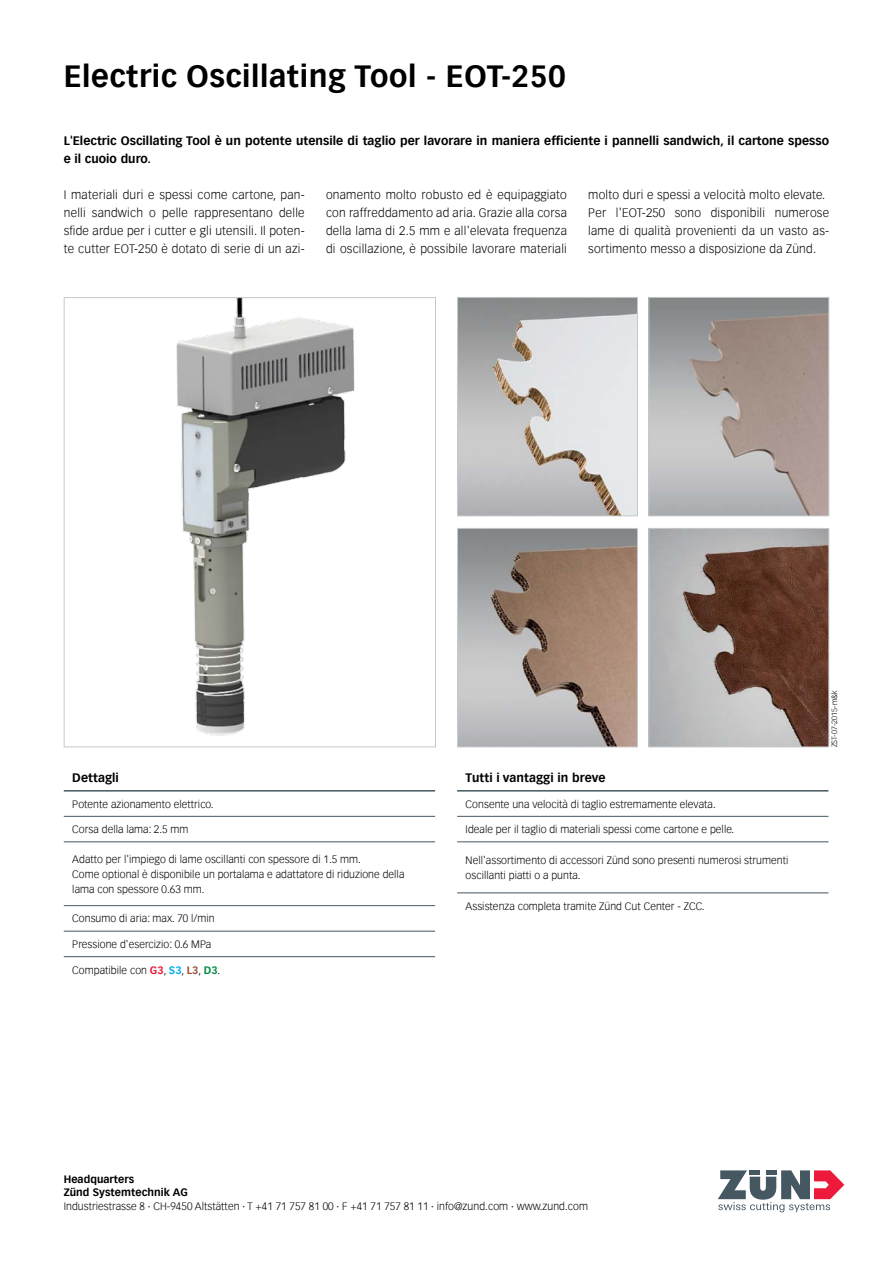
<style>
.page{position:relative;width:893px;height:1263px;background:#fff}
.page>*{position:absolute;margin:0;border:0;box-sizing:border-box;transform-origin:0 0}
.t1{font:700 30px "Vectora Com";letter-spacing:.02em;color:#000}
.t2{font:300 12px/18px "Vectora Com";letter-spacing:.02em;color:#000;text-align:justify}
.t3{font:700 12px/18px "Vectora Com";letter-spacing:.005em;color:#000}
.t4{font:300 10.5px/15px "Vectora Com";letter-spacing:.005em;color:#000}
.t5{font:700 10.5px/13.5px "Vectora Com";letter-spacing:.005em;color:#000}
.t6{font:300 7.5px "Vectora Com";letter-spacing:.005em;color:#000}
.s1{font-weight:700;color:#ed1a3b}
.s2{font-weight:700;color:#00aeef}
.s3{font-weight:700;color:#955436}
.s4{font-weight:700;color:#008c44}
</style>
<div class="page">
<img style="left:176px;top:299px;width:179px;height:437px">
<svg style="left:718px;top:1170px;width:126px;height:42px"></svg>
<img style="left:459px;top:299px;width:177px;height:215px">
<div style="left:457px;top:297px;width:181px;height:219px;border:1px solid #c7c8ca"></div>
<img style="left:459px;top:530px;width:177px;height:215px">
<div style="left:457px;top:528px;width:181px;height:219px;border:1px solid #c7c8ca"></div>
<img style="left:650px;top:530px;width:177px;height:215px">
<div style="left:648px;top:528px;width:181px;height:219px;border:1px solid #c7c8ca"></div>
<img style="left:650px;top:299px;width:177px;height:215px">
<div style="left:648px;top:297px;width:181px;height:219px;border:1px solid #c7c8ca"></div>
<hr style="left:457px;top:816px;width:371px;height:1px;background:#455761">
<hr style="left:457px;top:841px;width:371px;height:1px;background:#455761">
<hr style="left:457px;top:892px;width:371px;height:1px;background:#455761">
<hr style="left:457px;top:790px;width:371px;height:1px;background:#455761">
<hr style="left:64px;top:816px;width:371px;height:1px;background:#455761">
<hr style="left:64px;top:841px;width:371px;height:1px;background:#455761">
<hr style="left:64px;top:905px;width:371px;height:1px;background:#455761">
<hr style="left:64px;top:931px;width:371px;height:1px;background:#455761">
<hr style="left:64px;top:956px;width:371px;height:1px;background:#455761">
<hr style="left:64px;top:790px;width:371px;height:1px;background:#455761">
<h1 class="t1" style="left:64px;top:58px;width:504px">Electric Oscillating Tool - EOT-250</h1>
<p class="t3" style="left:64px;top:132px;width:767px">L'Electric Oscillating Tool è un potente utensile di taglio per lavorare in maniera efficiente i pannelli sandwich, il cartone spesso e il cuoio duro.</p>
<p class="t2" style="left:64px;top:186px;width:242px">I materiali duri e spessi come cartone, pan&shy;nelli sandwich o pelle rappresentano delle sfide ardue per i cutter e gli utensili. Il poten&shy;te cutter EOT-250 è dotato di serie di un azi-</p>
<p class="t2" style="left:326px;top:186px;width:242px">onamento molto robusto ed è equipaggiato con raffreddamento ad aria. Grazie alla corsa della lama di 2.5 mm e all'elevata frequenza di oscillazione, è possibile lavorare materiali</p>
<p class="t2" style="left:588px;top:186px;width:242px;text-align:left">molto duri e spessi a velocità molto elevate.<br>Per l'EOT-250 sono disponibili numerose lame di qualità provenienti da un vasto as&shy;sortimento messo a disposizione da Zünd.</p>
<p class="t3" style="left:72px;top:769px;width:48px">Dettagli</p>
<p class="t4" style="left:72px;top:797px;width:143px">Potente azionamento elettrico.</p>
<p class="t4" style="left:72px;top:822px;width:118px">Corsa della lama: 2.5 mm</p>
<p class="t4" style="left:72px;top:851px;width:334px">Adatto per l'impiego di lame oscillanti con spessore di 1.5 mm.<br>Come optional è disponibile un portalama e adattatore di riduzione della lama con spessore 0.63 mm.</p>
<p class="t4" style="left:72px;top:911px;width:144px">Consumo di aria: max. 70 l/min</p>
<p class="t4" style="left:72px;top:937px;width:141px">Pressione d'esercizio: 0.6 MPa</p>
<p class="t4" style="left:72px;top:962px;width:150px">Compatibile con <span class="s1">G3</span>, <span class="s2">S3</span>, <span class="s3">L3</span>, <span class="s4">D3</span>.</p>
<p class="t3" style="left:466px;top:769px;width:142px">Tutti i vantaggi in breve</p>
<p class="t4" style="left:466px;top:797px;width:252px">Consente una velocità di taglio estremamente elevata.</p>
<p class="t4" style="left:466px;top:822px;width:270px">Ideale per il taglio di materiali spessi come cartone e pelle.</p>
<p class="t4" style="left:466px;top:853px;width:324px">Nell'assortimento di accessori Zünd sono presenti numerosi strumenti oscillanti piatti o a punta.</p>
<p class="t4" style="left:466px;top:899px;width:240px">Assistenza completa tramite Zünd Cut Center - ZCC.</p>
<p class="t6" style="left:830px;top:747px;width:58px;rotate:-90deg">ZST-07-2015-m&amp;k</p>
<p class="t5" style="left:64px;top:1172px;width:126px">Headquarters<br>Zünd Systemtechnik AG</p>
<p class="t4" style="left:64px;top:1198px;width:526px">Industriestrasse 8 ∙ CH-9450 Altstätten ∙ T +41 71 757 81 00 ∙ F +41 71 757 81 11 ∙ info@zund.com ∙ www.zund.com</p>
</div>
